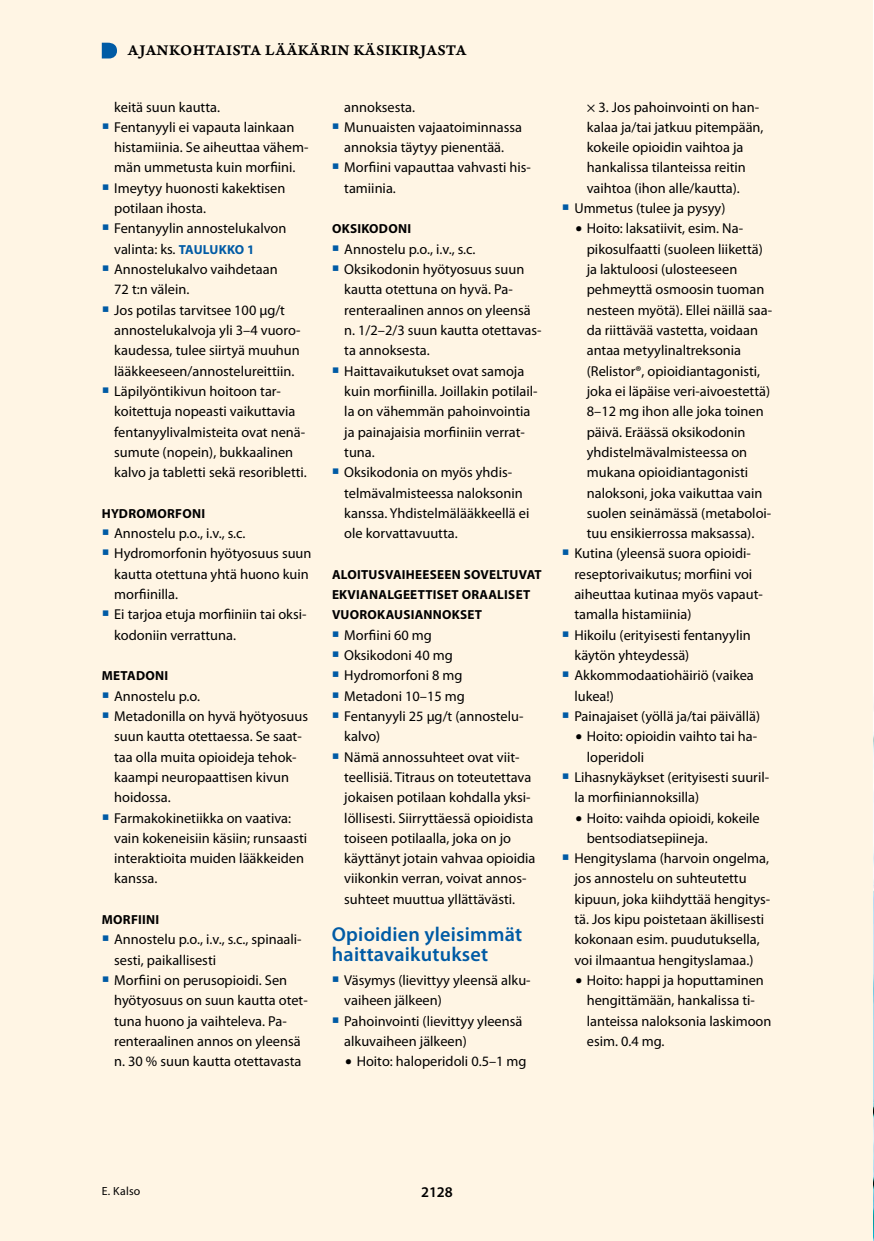
<style>
.page{position:relative;width:874px;height:1241px;background:#fff}
.page>*{position:absolute;margin:0;border:0;box-sizing:border-box;transform-origin:0 0}
.t1{font:600 20.12px/20.3px "Myriad Pro";letter-spacing:.01em;color:#005ba5}
.t2{font:15.75px "Arno Pro Smbd Caption";letter-spacing:.02em;color:#000}
.t3{font:600 14.88px "Myriad Pro";color:#000}
.t4{font:14.35px/20.3px "Myriad Pro";color:#000}
.t5{font:700 13.12px/20.3px "Myriad Pro";letter-spacing:.02em;color:#000}
.t6{font:11.9px "Myriad Pro";letter-spacing:.02em;color:#000}
.s1{font-family:"Arno Pro";font-size:24.5px;color:#005ba5}
.s2{font-weight:700;font-size:13.12px;color:#005ba5}
.s3{font-family:"Arno Pro";font-size:22.75px}
</style>
<div class="page">
<div style="left:0;top:0;width:872px;height:1240px;background:#fff5e4"></div>
<svg style="left:102px;top:43px;width:15px;height:15px"></svg>
<img style="left:872px;top:662px;width:1px;height:578px">
<p class="t2" style="left:128px;top:41px;width:340px">AJANKOHTAISTA LÄÄKÄRIN KÄSIKIRJASTA</p>
<p class="t4" style="left:114px;top:96px;width:107px">keitä suun kautta.</p>
<p class="t4" style="left:114px;top:117px;width:195px;text-indent:-12px"><span class="s1">■</span> Fentanyyli ei vapauta lainkaan histamiinia. Se aiheuttaa vähem&shy;män ummetusta kuin morfiini.</p>
<p class="t4" style="left:114px;top:177px;width:173px;text-indent:-12px"><span class="s1">■</span> Imeytyy huonosti kakektisen potilaan ihosta.</p>
<p class="t4" style="left:114px;top:218px;width:173px;text-indent:-12px"><span class="s1">■</span> Fentanyylin annostelukalvon valinta: ks. <span class="s2">TAULUKKO 1</span></p>
<p class="t4" style="left:114px;top:259px;width:165px;text-indent:-12px"><span class="s1">■</span> Annostelukalvo vaihdetaan<br>72 t:n välein.</p>
<p class="t4" style="left:114px;top:299px;width:188px;text-indent:-12px"><span class="s1">■</span> Jos potilas tarvitsee 100 µg/t annostelukalvoja yli 3–4 vuoro&shy;kaudessa, tulee siirtyä muuhun lääkkeeseen/annostelureittiin.</p>
<p class="t4" style="left:114px;top:380px;width:194px;text-indent:-12px"><span class="s1">■</span> Läpilyöntikivun hoitoon tar&shy;koitettuja nopeasti vaikuttavia fentanyylivalmisteita ovat nenä&shy;sumute (nopein), bukkaalinen kalvo ja tabletti sekä resoribletti.</p>
<p class="t5" style="left:102px;top:502px;width:105px">HYDROMORFONI</p>
<p class="t4" style="left:102px;top:523px;width:145px"><span class="s1">■</span> Annostelu p.o., i.v., s.c.</p>
<p class="t4" style="left:114px;top:543px;width:199px;text-indent:-12px"><span class="s1">■</span> Hydromorfonin hyötyosuus suun kautta otettuna yhtä huono kuin morfiinilla.</p>
<p class="t4" style="left:114px;top:604px;width:194px;text-indent:-12px"><span class="s1">■</span> Ei tarjoa etuja morfiiniin tai oksi&shy;kodoniin verrattuna.</p>
<p class="t5" style="left:102px;top:665px;width:68px">METADONI</p>
<p class="t4" style="left:102px;top:685px;width:100px"><span class="s1">■</span> Annostelu p.o.</p>
<p class="t4" style="left:114px;top:705px;width:195px;text-indent:-12px"><span class="s1">■</span> Metadonilla on hyvä hyötyosuus suun kautta otettaessa. Se saat&shy;taa olla muita opioideja tehok&shy;kaampi neuropaattisen kivun hoidossa.</p>
<p class="t4" style="left:114px;top:807px;width:194px;text-indent:-12px"><span class="s1">■</span> Farmakokinetiikka on vaativa: vain kokeneisiin käsiin; runsaasti interaktioita muiden lääkkeiden kanssa.</p>
<p class="t5" style="left:102px;top:908px;width:59px">MORFIINI</p>
<p class="t4" style="left:114px;top:929px;width:189px;text-indent:-12px"><span class="s1">■</span> Annostelu p.o., i.v., s.c., spinaali&shy;sesti, paikallisesti</p>
<p class="t4" style="left:114px;top:969px;width:195px;text-indent:-12px"><span class="s1">■</span> Morfiini on perusopioidi. Sen hyötyosuus on suun kautta otet&shy;tuna huono ja vaihteleva. Pa&shy;renteraalinen annos on yleensä n. 30 % suun kautta otettavasta</p>
<p class="t4" style="left:344px;top:96px;width:72px">annoksesta.</p>
<p class="t4" style="left:332px;top:117px;width:191px;text-align:center"><span class="s1">■</span> Munuaisten vajaatoiminnassa annoksia täytyy pienentää.</p>
<p class="t4" style="left:344px;top:157px;width:188px;text-indent:-12px"><span class="s1">■</span> Morfiini vapauttaa vahvasti his&shy;tamiinia.</p>
<p class="t5" style="left:332px;top:218px;width:81px">OKSIKODONI</p>
<p class="t4" style="left:332px;top:238px;width:145px"><span class="s1">■</span> Annostelu p.o., i.v., s.c.</p>
<p class="t4" style="left:344px;top:259px;width:199px;text-indent:-12px"><span class="s1">■</span> Oksikodonin hyötyosuus suun kautta otettuna on hyvä. Pa&shy;renteraalinen annos on yleensä n. 1/2–2/3 suun kautta otettavas&shy;ta annoksesta.</p>
<p class="t4" style="left:344px;top:360px;width:195px;text-indent:-12px"><span class="s1">■</span> Haittavaikutukset ovat samoja kuin morfiinilla. Joillakin potilail&shy;la on vähemmän pahoinvointia ja painajaisia morfiiniin verrat&shy;tuna.</p>
<p class="t4" style="left:344px;top:462px;width:186px;text-indent:-12px"><span class="s1">■</span> Oksikodonia on myös yhdis&shy;telmävalmisteessa naloksonin kanssa. Yhdistelmälääkkeellä ei ole korvattavuutta.</p>
<p class="t5" style="left:332px;top:563px;width:211px">ALOITUSVAIHEESEEN SOVELTUVAT<br>EKVIANALGEETTISET ORAALISET<br>VUOROKAUSIANNOKSET</p>
<p class="t4" style="left:332px;top:624px;width:102px"><span class="s1">■</span> Morfiini 60 mg</p>
<p class="t4" style="left:332px;top:644px;width:122px"><span class="s1">■</span> Oksikodoni 40 mg</p>
<p class="t4" style="left:332px;top:665px;width:132px"><span class="s1">■</span> Hydromorfoni 8 mg</p>
<p class="t4" style="left:332px;top:685px;width:134px"><span class="s1">■</span> Metadoni 10–15 mg</p>
<p class="t4" style="left:344px;top:705px;width:181px;text-indent:-12px"><span class="s1">■</span> Fentanyyli 25 µg/t (annostelu&shy;kalvo)</p>
<p class="t4" style="left:344px;top:746px;width:192px;text-indent:-12px"><span class="s1">■</span> Nämä annossuhteet ovat viit&shy;teellisiä. Titraus on toteutettava jokaisen potilaan kohdalla yksi&shy;löllisesti. Siirryttäessä opioidista toiseen potilaalla, joka on jo käyttänyt jotain vahvaa opioidia viikonkin verran, voivat annos&shy;suhteet muuttua yllättävästi.</p>
<h1 class="t1" style="left:332px;top:923px;width:192px">Opioidien yleisimmät haittavaikutukset</h1>
<p class="t4" style="left:344px;top:969px;width:188px;text-indent:-12px"><span class="s1">■</span> Väsymys (lievittyy yleensä alku&shy;vaiheen jälkeen)</p>
<p class="t4" style="left:344px;top:1010px;width:179px;text-indent:-12px"><span class="s1">■</span> Pahoinvointi (lievittyy yleensä alkuvaiheen jälkeen)</p>
<p class="t4" style="left:344px;top:1050px;width:184px"><span class="s3">•</span> Hoito: haloperidoli 0.5–1 mg</p>
<p class="t4" style="left:586px;top:96px;width:178px">× 3. Jos pahoinvointi on han&shy;kalaa ja/tai jatkuu pitempään, kokeile opioidin vaihtoa ja hankalissa tilanteissa reitin vaihtoa (ihon alle/kautta).</p>
<p class="t4" style="left:561px;top:198px;width:165px"><span class="s1">■</span> Ummetus (tulee ja pysyy)</p>
<p class="t4" style="left:586px;top:218px;width:187px;text-indent:-12px"><span class="s3">•</span> Hoito: laksatiivit, esim. Na&shy;pikosulfaatti (suoleen liikettä) ja laktuloosi (ulosteeseen pehmeyttä osmoosin tuoman nesteen myötä). Ellei näillä saa&shy;da riittävää vastetta, voidaan antaa metyylinaltreksonia (Relistor®, opioidiantagonisti, joka ei läpäise veri-aivoestettä)<br>8–12 mg ihon alle joka toinen päivä. Eräässä oksikodonin yhdistelmävalmisteessa on mukana opioidiantagonisti naloksoni, joka vaikuttaa vain suolen seinämässä (metaboloi&shy;tuu ensikierrossa maksassa).</p>
<p class="t4" style="left:574px;top:543px;width:190px;text-indent:-12px"><span class="s1">■</span> Kutina (yleensä suora opioidi&shy;reseptorivaikutus; morfiini voi aiheuttaa kutinaa myös vapaut&shy;tamalla histamiinia)</p>
<p class="t4" style="left:574px;top:624px;width:178px;text-indent:-12px"><span class="s1">■</span> Hikoilu (erityisesti fentanyylin käytön yhteydessä)</p>
<p class="t4" style="left:574px;top:665px;width:181px;text-indent:-12px"><span class="s1">■</span> Akkommodaatiohäiriö (vaikea lukea!)</p>
<p class="t4" style="left:561px;top:705px;width:199px"><span class="s1">■</span> Painajaiset (yöllä ja/tai päivällä)</p>
<p class="t4" style="left:586px;top:726px;width:172px;text-indent:-12px"><span class="s3">•</span> Hoito: opioidin vaihto tai ha&shy;loperidoli</p>
<p class="t4" style="left:574px;top:766px;width:196px;text-indent:-12px"><span class="s1">■</span> Lihasnykäykset (erityisesti suuril&shy;la morfiiniannoksilla)</p>
<p class="t4" style="left:586px;top:807px;width:174px;text-indent:-12px"><span class="s3">•</span> Hoito: vaihda opioidi, kokeile bentsodiatsepiineja.</p>
<p class="t4" style="left:574px;top:847px;width:197px;text-indent:-12px"><span class="s1">■</span> Hengityslama (harvoin ongelma, jos annostelu on suhteutettu kipuun, joka kiihdyttää hengitys&shy;tä. Jos kipu poistetaan äkillisesti kokonaan esim. puudutuksella, voi ilmaantua hengityslamaa.)</p>
<p class="t4" style="left:586px;top:969px;width:186px;text-indent:-12px"><span class="s3">•</span> Hoito: happi ja hoputtaminen hengittämään, hankalissa ti&shy;lanteissa naloksonia laskimoon esim. 0.4 mg.</p>
<p class="t6" style="left:102px;top:1183px;width:40px">E. Kalso</p>
<p class="t3" style="left:421px;top:1182px;width:33px">2128</p>
</div>
